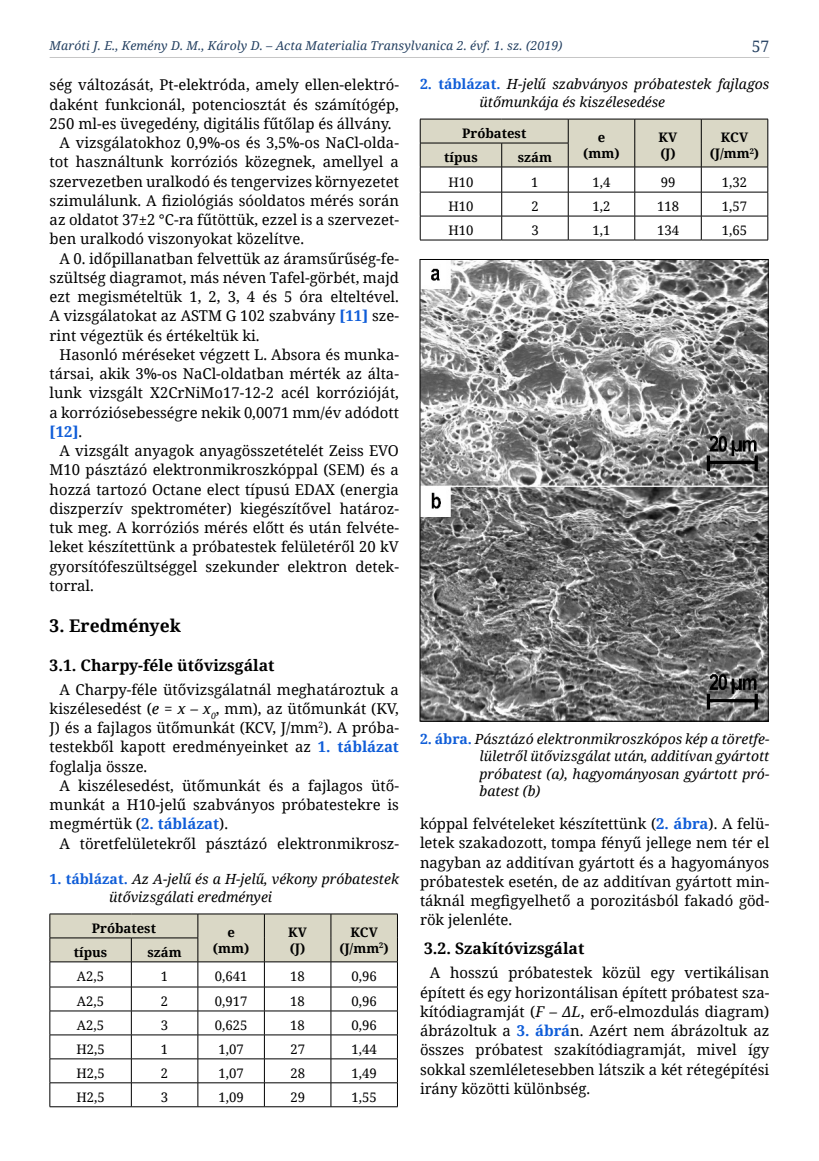
<style>
.page{position:relative;width:819px;height:1161px;background:#fff}
.page>*{position:absolute;margin:0;border:0;box-sizing:border-box;transform-origin:0 0}
.t1{font:700 17.5px "Noto Serif";color:#000}
.t2{font:700 15.75px "Noto Serif";color:#000}
.t3{font:15.75px "Noto Serif";color:#244061}
.t4{font:14.88px/19.2px "Noto Serif";color:#000;text-align:justify}
.t5{font:700 14.88px "Noto Serif";color:#0f5dd8}
.t6{font:italic 14px/17.5px "Noto Serif";color:#000}
.t7{font:13.12px "Noto Serif";color:#000}
.t8{font:700 13.12px/15.8px "Noto Serif";color:#000;text-align:center}
.t9{font:italic 12.25px "Noto Serif";letter-spacing:.01em;color:#244061}
.s1{font-weight:700;color:#0f5dd8}
.s2{font-weight:400;color:#000}
.s3{font-style:italic}
.s4{font-weight:700;font-style:normal;color:#0f5dd8}
</style>
<div class="page">
<hr style="left:50px;top:57px;width:719px;height:1px;background:#c6c6c6">
<svg style="left:50px;top:914px;width:348px;height:192px"></svg>
<hr style="left:50px;top:1106px;width:81px;height:1px;background:#000">
<hr style="left:131px;top:1106px;width:67px;height:1px;background:#000">
<hr style="left:198px;top:1106px;width:66px;height:1px;background:#000">
<hr style="left:264px;top:1106px;width:67px;height:1px;background:#000">
<hr style="left:331px;top:1106px;width:66px;height:1px;background:#000">
<svg style="left:420px;top:119px;width:348px;height:121px"></svg>
<hr style="left:420px;top:240px;width:81px;height:1px;background:#000">
<hr style="left:501px;top:240px;width:67px;height:1px;background:#000">
<hr style="left:568px;top:240px;width:66px;height:1px;background:#000">
<hr style="left:634px;top:240px;width:67px;height:1px;background:#000">
<hr style="left:701px;top:240px;width:67px;height:1px;background:#000">
<img style="left:422px;top:261px;width:344px;height:458px">
<div style="left:420px;top:259px;width:348px;height:462px;border:1px solid #000"></div>
<p class="t9" style="left:50px;top:37px;width:514px">Maróti J. E., Kemény D. M., Károly D. – Acta Materialia Transylvanica 2. évf. 1. sz. (2019)</p>
<p class="t3" style="left:751px;top:35px;width:19px">57</p>
<p class="t4" style="left:50px;top:75px;width:351px">ség változását, Pt-elektróda, amely ellen-elektró-</p>
<p class="t4" style="left:50px;top:94px;width:351px">daként funkcionál, potenciosztát és számítógép,</p>
<p class="t4" style="left:50px;top:113px;width:343px">250 ml-es üvegedény, digitális fűtőlap és állvány.</p>
<p class="t4" style="left:60px;top:132px;width:341px">A vizsgálatokhoz 0,9%-os és 3,5%-os NaCl-olda-</p>
<p class="t4" style="left:50px;top:152px;width:351px">tot használtunk korróziós közegnek, amellyel a</p>
<p class="t4" style="left:50px;top:171px;width:351px">szervezetben uralkodó és tengervizes környezetet</p>
<p class="t4" style="left:50px;top:190px;width:351px">szimulálunk. A fiziológiás sóoldatos mérés során</p>
<p class="t4" style="left:50px;top:209px;width:351px">az oldatot 37±2 °C-ra fűtöttük, ezzel is a szervezet-</p>
<p class="t4" style="left:50px;top:229px;width:256px">ben uralkodó viszonyokat közelítve.</p>
<p class="t4" style="left:60px;top:248px;width:341px">A 0. időpillanatban felvettük az áramsűrűség-fe-</p>
<p class="t4" style="left:50px;top:267px;width:351px">szültség diagramot, más néven Tafel-görbét, majd</p>
<p class="t4" style="left:50px;top:286px;width:351px">ezt megismételtük 1, 2, 3, 4 és 5 óra elteltével.</p>
<p class="t4" style="left:50px;top:306px;width:351px">A vizsgálatokat az ASTM G 102 szabvány <span class="s1">[11]</span> sze-</p>
<p class="t4" style="left:50px;top:325px;width:211px">rint végeztük és értékeltük ki.</p>
<p class="t4" style="left:60px;top:344px;width:341px">Hasonló méréseket végzett L. Absora és munka-</p>
<p class="t4" style="left:50px;top:363px;width:351px">társai, akik 3%-os NaCl-oldatban mérték az álta-</p>
<p class="t4" style="left:50px;top:383px;width:351px">lunk vizsgált X2CrNiMo17-12-2 acél korrózióját,</p>
<p class="t4" style="left:50px;top:402px;width:351px">a korróziósebességre nekik 0,0071 mm/év adódott</p>
<p class="t5" style="left:50px;top:421px;width:34px">[12]<span class="s2">.</span></p>
<p class="t4" style="left:60px;top:440px;width:341px">A vizsgált anyagok anyagösszetételét Zeiss EVO</p>
<p class="t4" style="left:50px;top:460px;width:351px">M10 pásztázó elektronmikroszkóppal (SEM) és a</p>
<p class="t4" style="left:50px;top:479px;width:351px">hozzá tartozó Octane elect típusú EDAX (energia</p>
<p class="t4" style="left:50px;top:498px;width:351px">diszperzív spektrométer) kiegészítővel határoz-</p>
<p class="t4" style="left:50px;top:517px;width:351px">tuk meg. A korróziós mérés előtt és után felvéte-</p>
<p class="t4" style="left:50px;top:537px;width:351px">leket készítettünk a próbatestek felületéről 20 kV</p>
<p class="t4" style="left:50px;top:556px;width:351px">gyorsítófeszültséggel szekunder elektron detek-</p>
<p class="t4" style="left:50px;top:575px;width:46px">torral.</p>
<p class="t1" style="left:50px;top:613px;width:133px">3. Eredmények</p>
<p class="t2" style="left:50px;top:654px;width:226px">3.1. Charpy-féle ütővizsgálat</p>
<p class="t4" style="left:50px;top:679px;width:351px;text-indent:10px">A Charpy-féle ütővizsgálatnál meghatároztuk a kiszélesedést (<span class="s3">e = x – x</span><sub>0</sub>, mm), az ütőmunkát (KV, J) és a fajlagos ütőmunkát (KCV, J/mm<sup>2</sup>). A próba&shy;testekből kapott eredményeinket az <span class="s1">1. táblázat </span>foglalja össze.</p>
<p class="t4" style="left:50px;top:775px;width:351px;text-indent:10px">A kiszélesedést, ütőmunkát és a fajlagos ütő&shy;munkát a H10-jelű szabványos próbatestekre is megmértük (<span class="s1">2. táblázat</span>).</p>
<p class="t4" style="left:60px;top:833px;width:341px">A töretfelületekről pásztázó elektronmikrosz-</p>
<p class="t6" style="left:479px;top:75px;width:291px;text-indent:-60px"><span class="s4">2. táblázat.</span> H-jelű szabványos próbatestek fajlagos ütőmunkája és kiszélesedése</p>
<p class="t8" style="left:462px;top:125px;width:66px">Próbatest</p>
<p class="t8" style="left:583px;top:129px;width:38px">e (mm)</p>
<p class="t8" style="left:658px;top:129px;width:20px;text-align:left">KV (J)</p>
<p class="t8" style="left:709px;top:129px;width:51px">KCV (J/mm<sup>2</sup>)</p>
<p class="t8" style="left:444px;top:149px;width:35px">típus</p>
<p class="t8" style="left:518px;top:149px;width:36px">szám</p>
<p class="t7" style="left:448px;top:173px;width:27px">H10</p>
<p class="t7" style="left:531px;top:173px;width:9px">1</p>
<p class="t7" style="left:592px;top:173px;width:19px">1,4</p>
<p class="t7" style="left:660px;top:173px;width:16px">99</p>
<p class="t7" style="left:721px;top:173px;width:27px">1,32</p>
<p class="t7" style="left:448px;top:197px;width:27px">H10</p>
<p class="t7" style="left:531px;top:197px;width:9px">2</p>
<p class="t7" style="left:592px;top:197px;width:19px">1,2</p>
<p class="t7" style="left:657px;top:197px;width:24px">118</p>
<p class="t7" style="left:721px;top:197px;width:27px">1,57</p>
<p class="t7" style="left:448px;top:221px;width:27px">H10</p>
<p class="t7" style="left:531px;top:221px;width:9px">3</p>
<p class="t7" style="left:592px;top:221px;width:19px">1,1</p>
<p class="t7" style="left:657px;top:221px;width:24px">134</p>
<p class="t7" style="left:722px;top:221px;width:27px">1,65</p>
<p class="t6" style="left:479px;top:729px;width:291px;text-align:justify;text-indent:-60px"><span class="s4">2. ábra.</span> Pásztázó elektronmikroszkópos kép a töretfe&shy;lületről ütővizsgálat után, additívan gyártott próbatest (a), hagyományosan gyártott pró&shy;batest (b)</p>
<p class="t4" style="left:420px;top:813px;width:351px">kóppal felvételeket készítettünk (<span class="s1">2. ábra</span>). A felü&shy;letek szakadozott, tompa fényű jellege nem tér el nagyban az additívan gyártott és a hagyományos próbatestek esetén, de az additívan gyártott min&shy;táknál megfigyelhető a porozitásból fakadó göd&shy;rök jelenléte.</p>
<p class="t2" style="left:424px;top:937px;width:162px">3.2. Szakítóvizsgálat</p>
<p class="t4" style="left:420px;top:963px;width:351px;text-indent:10px">A hosszú próbatestek közül egy vertikálisan épített és egy horizontálisan épített próbatest sza&shy;kítódiagramját (<span class="s3">F – ΔL</span>, erő-elmozdulás diagram) ábrázoltuk a <span class="s1">3. ábrá</span>n. Azért nem ábrázoltuk az összes próbatest szakítódiagramját, mivel így sokkal szemléletesebben látszik a két rétegépítési irány közötti különbség.</p>
<p class="t6" style="left:109px;top:870px;width:291px;text-indent:-60px"><span class="s4">1. táblázat.</span> Az A-jelű és a H-jelű, vékony próbatestek ütővizsgálati eredményei</p>
<p class="t8" style="left:92px;top:920px;width:66px">Próbatest</p>
<p class="t8" style="left:213px;top:924px;width:38px">e (mm)</p>
<p class="t8" style="left:288px;top:924px;width:20px;text-align:left">KV (J)</p>
<p class="t8" style="left:339px;top:924px;width:51px">KCV (J/mm<sup>2</sup>)</p>
<p class="t8" style="left:74px;top:944px;width:35px">típus</p>
<p class="t8" style="left:147px;top:944px;width:36px">szám</p>
<p class="t7" style="left:77px;top:968px;width:29px">A2,5</p>
<p class="t7" style="left:161px;top:968px;width:9px">1</p>
<p class="t7" style="left:215px;top:968px;width:34px">0,641</p>
<p class="t7" style="left:290px;top:968px;width:16px">18</p>
<p class="t7" style="left:351px;top:968px;width:27px">0,96</p>
<p class="t7" style="left:77px;top:992px;width:29px">A2,5</p>
<p class="t7" style="left:161px;top:992px;width:9px">2</p>
<p class="t7" style="left:215px;top:992px;width:34px">0,917</p>
<p class="t7" style="left:290px;top:992px;width:16px">18</p>
<p class="t7" style="left:351px;top:992px;width:27px">0,96</p>
<p class="t7" style="left:77px;top:1016px;width:29px">A2,5</p>
<p class="t7" style="left:161px;top:1016px;width:9px">3</p>
<p class="t7" style="left:215px;top:1016px;width:34px">0,625</p>
<p class="t7" style="left:290px;top:1016px;width:16px">18</p>
<p class="t7" style="left:351px;top:1016px;width:27px">0,96</p>
<p class="t7" style="left:76px;top:1040px;width:30px">H2,5</p>
<p class="t7" style="left:161px;top:1040px;width:9px">1</p>
<p class="t7" style="left:218px;top:1040px;width:27px">1,07</p>
<p class="t7" style="left:290px;top:1040px;width:16px">27</p>
<p class="t7" style="left:351px;top:1040px;width:27px">1,44</p>
<p class="t7" style="left:76px;top:1064px;width:30px">H2,5</p>
<p class="t7" style="left:161px;top:1064px;width:9px">2</p>
<p class="t7" style="left:218px;top:1064px;width:27px">1,07</p>
<p class="t7" style="left:290px;top:1064px;width:16px">28</p>
<p class="t7" style="left:351px;top:1064px;width:27px">1,49</p>
<p class="t7" style="left:76px;top:1088px;width:30px">H2,5</p>
<p class="t7" style="left:161px;top:1088px;width:9px">3</p>
<p class="t7" style="left:218px;top:1088px;width:27px">1,09</p>
<p class="t7" style="left:290px;top:1088px;width:16px">29</p>
<p class="t7" style="left:351px;top:1088px;width:27px">1,55</p>
</div>
